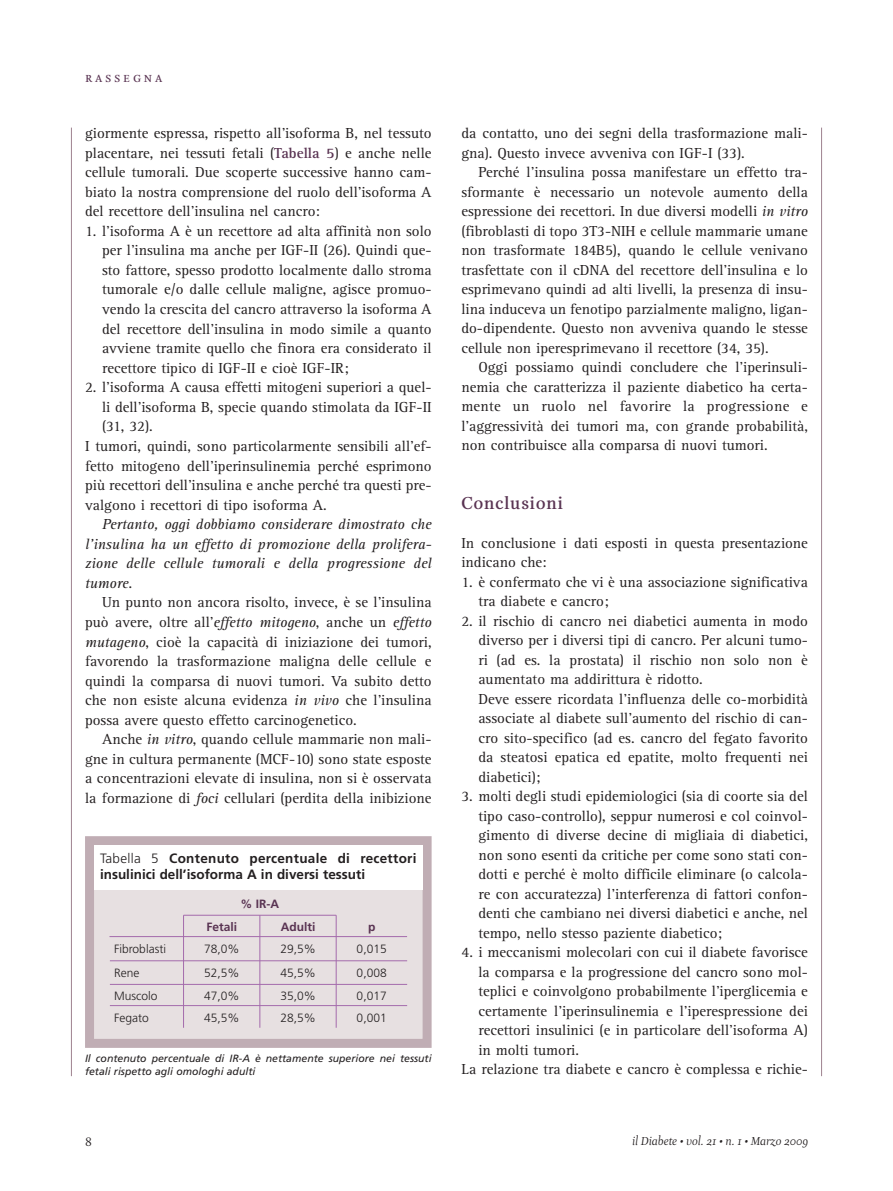
<style>
.page{position:relative;width:893px;height:1191px;background:#fff}
.page>*{position:absolute;margin:0;border:0;box-sizing:border-box;transform-origin:0 0}
.t1{font:700 18px "Esta";letter-spacing:.055em;color:#593352}
.t2{font:15px/19.5px "Rotis Serif";color:#231f20;text-align:justify}
.t3{font:italic 15px/19.5px "Rotis Serif";color:#231f20;text-align:justify}
.t4{font:15px "Esta Small Caps";letter-spacing:.185em;color:#593352}
.t5{font:700 13.5px/16.5px "Frutiger";color:#231f20}
.t6{font:300 12px/23.5px "Frutiger";color:#231f20}
.t7{font:italic 12px "Esta";color:#231f20}
.t8{font:700 12px "Frutiger";color:#593352}
.t9{font:12px "Esta";color:#231f20}
.t10{font:italic 10.5px/12.6px "Frutiger";color:#231f20}
.s1{font-weight:700;color:#593352}
.s2{font-style:italic}
.s3{font-weight:300}
</style>
<div class="page">
<hr style="left:821px;top:128px;width:1px;height:948px;background:#9f8390">
<hr style="left:71px;top:128px;width:1px;height:948px;background:#9f8390">
<div style="left:94px;top:845px;width:329px;height:193px;background:#e7e0e1"></div>
<hr style="left:109px;top:936px;width:298px;height:1px;background:#a46bac">
<hr style="left:259px;top:915px;width:1px;height:112px;background:#a46bac">
<hr style="left:110px;top:960px;width:297px;height:1px;background:#a46bac">
<hr style="left:110px;top:984px;width:297px;height:1px;background:#a46bac">
<hr style="left:110px;top:1005px;width:297px;height:1px;background:#a46bac">
<hr style="left:184px;top:915px;width:152px;height:1px;background:#a46bac">
<hr style="left:183px;top:915px;width:1px;height:112px;background:#a46bac">
<hr style="left:336px;top:915px;width:1px;height:112px;background:#a46bac">
<div style="left:85px;top:836px;width:347px;height:211px;border:9px solid #c0adb4"></div>
<div style="left:94px;top:845px;width:329px;height:44px;background:#fff"></div>
<p class="t4" style="left:85px;top:68px;width:79px">rassegna</p>
<p class="t2" style="left:85px;top:125px;width:348px">giormente espressa, rispetto all’isoforma B, nel tessuto placentare, nei tessuti fetali (<span class="s1">Tabella 5</span>) e anche nelle cellule tumorali. Due scoperte successive hanno cam&shy;biato la nostra comprensione del ruolo dell’isoforma A del recettore dell’insulina nel cancro:</p>
<p class="t2" style="left:102px;top:223px;width:331px;text-indent:-17px">1. l’isoforma A è un recettore ad alta affinità non solo per l’insulina ma anche per IGF-II (26). Quindi que&shy;sto fattore, spesso prodotto localmente dallo stroma tumorale e/o dalle cellule maligne, agisce promuo&shy;vendo la crescita del cancro attraverso la isoforma A del recettore dell’insulina in modo simile a quanto avviene tramite quello che finora era considerato il recettore tipico di IGF-II e cioè IGF-IR;</p>
<p class="t2" style="left:85px;top:379px;width:348px">2. l’isoforma A causa effetti mitogeni superiori a quel-</p>
<p class="t2" style="left:102px;top:399px;width:331px">li dell’isoforma B, specie quando stimolata da IGF-II</p>
<p class="t2" style="left:102px;top:418px;width:52px">(31, 32).</p>
<p class="t2" style="left:85px;top:438px;width:348px">I tumori, quindi, sono particolarmente sensibili all’ef-</p>
<p class="t2" style="left:85px;top:457px;width:348px">fetto mitogeno dell’iperinsulinemia perché esprimono</p>
<p class="t2" style="left:85px;top:477px;width:348px">più recettori dell’insulina e anche perché tra questi pre-</p>
<p class="t2" style="left:85px;top:496px;width:243px">valgono i recettori di tipo isoforma A.</p>
<p class="t3" style="left:85px;top:516px;width:348px;text-indent:17px">Pertanto, oggi dobbiamo considerare dimostrato che l’insulina ha un effetto di promozione della prolifera&shy;zione delle cellule tumorali e della progressione del tumore.</p>
<p class="t2" style="left:85px;top:594px;width:348px;text-indent:17px">Un punto non ancora risolto, invece, è se l’insulina può avere, oltre all’<span class="s2">effetto mitogeno</span>, anche un <span class="s2">effetto mutageno</span>, cioè la capacità di iniziazione dei tumori, favorendo la trasformazione maligna delle cellule e quindi la comparsa di nuovi tumori. Va subito detto che non esiste alcuna evidenza <span class="s2">in vivo</span> che l’insulina possa avere questo effetto carcinogenetico.</p>
<p class="t2" style="left:85px;top:731px;width:348px;text-indent:17px">Anche <span class="s2">in vitro</span>, quando cellule mammarie non mali&shy;gne in cultura permanente (MCF-10) sono state esposte a concentrazioni elevate di insulina, non si è osservata la formazione di <span class="s2">foci</span> cellulari (perdita della inibizione</p>
<p class="t5" style="left:100px;top:851px;width:318px"><span class="s3">Tabella 5</span> Contenuto percentuale di recettori insulinici dell’isoforma A in diversi tessuti</p>
<p class="t6" style="left:114px;top:937px;width:53px">Fibroblasti</p>
<p class="t6" style="left:114px;top:961px;width:45px">Rene<br>Muscolo</p>
<p class="t6" style="left:114px;top:1006px;width:36px">Fegato</p>
<p class="t8" style="left:241px;top:899px;width:40px">% IR-A</p>
<p class="t8" style="left:206px;top:922px;width:32px">Fetali</p>
<p class="t8" style="left:281px;top:922px;width:36px">Adulti</p>
<p class="t8" style="left:368px;top:922px;width:9px">p</p>
<p class="t6" style="left:204px;top:937px;width:37px">78,0%</p>
<p class="t6" style="left:280px;top:937px;width:37px">29,5%</p>
<p class="t6" style="left:357px;top:937px;width:32px">0,015</p>
<p class="t6" style="left:280px;top:985px;width:37px">35,0%</p>
<p class="t6" style="left:204px;top:961px;width:37px">52,5%</p>
<p class="t6" style="left:204px;top:1006px;width:37px">45,5%</p>
<p class="t6" style="left:280px;top:961px;width:37px">45,5%</p>
<p class="t6" style="left:280px;top:1006px;width:37px">28,5%</p>
<p class="t6" style="left:357px;top:961px;width:32px">0,008</p>
<p class="t6" style="left:357px;top:1006px;width:32px">0,001</p>
<p class="t6" style="left:204px;top:985px;width:37px">47,0%</p>
<p class="t6" style="left:357px;top:985px;width:32px">0,017</p>
<p class="t10" style="left:85px;top:1053px;width:348px">Il contenuto percentuale di IR-A è nettamente superiore nei tessuti fetali rispetto agli omologhi adulti</p>
<p class="t2" style="left:461px;top:125px;width:348px">da contatto, uno dei segni della trasformazione mali&shy;gna). Questo invece avveniva con IGF-I (33).</p>
<p class="t2" style="left:461px;top:164px;width:348px;text-indent:17px">Perché l’insulina possa manifestare un effetto tra&shy;sformante è necessario un notevole aumento della espressione dei recettori. In due diversi modelli <span class="s2">in vitro </span>(fibroblasti di topo 3T3-NIH e cellule mammarie umane non trasformate 184B5), quando le cellule venivano trasfettate con il cDNA del recettore dell’insulina e lo esprimevano quindi ad alti livelli, la presenza di insu&shy;lina induceva un fenotipo parzialmente maligno, ligan&shy;do-dipendente. Questo non avveniva quando le stesse cellule non iperesprimevano il recettore (34, 35).</p>
<p class="t2" style="left:461px;top:359px;width:348px;text-indent:17px">Oggi possiamo quindi concludere che l’iperinsuli&shy;nemia che caratterizza il paziente diabetico ha certa&shy;mente un ruolo nel favorire la progressione e l’aggressività dei tumori ma, con grande probabilità, non contribuisce alla comparsa di nuovi tumori.</p>
<p class="t1" style="left:461px;top:492px;width:103px">Conclusioni</p>
<p class="t2" style="left:461px;top:534px;width:348px">In conclusione i dati esposti in questa presentazione indicano che:</p>
<p class="t2" style="left:478px;top:573px;width:331px;text-indent:-17px">1. è confermato che vi è una associazione significativa tra diabete e cancro;</p>
<p class="t2" style="left:478px;top:612px;width:331px;text-align:left;text-indent:-17px">2. il rischio di cancro nei diabetici aumenta in modo diverso per i diversi tipi di cancro. Per alcuni tumo&shy;ri (ad es. la prostata) il rischio non solo non è aumentato ma addirittura è ridotto.<br>Deve essere ricordata l’influenza delle co-morbidità associate al diabete sull’aumento del rischio di can&shy;cro sito-specifico (ad es. cancro del fegato favorito da steatosi epatica ed epatite, molto frequenti nei diabetici);</p>
<p class="t2" style="left:478px;top:788px;width:331px;text-indent:-17px">3. molti degli studi epidemiologici (sia di coorte sia del tipo caso-controllo), seppur numerosi e col coinvol&shy;gimento di diverse decine di migliaia di diabetici, non sono esenti da critiche per come sono stati con&shy;dotti e perché è molto difficile eliminare (o calcola&shy;re con accuratezza) l’interferenza di fattori confon&shy;denti che cambiano nei diversi diabetici e anche, nel tempo, nello stesso paziente diabetico;</p>
<p class="t2" style="left:462px;top:944px;width:348px">4. i meccanismi molecolari con cui il diabete favorisce</p>
<p class="t2" style="left:478px;top:963px;width:331px">la comparsa e la progressione del cancro sono mol-</p>
<p class="t2" style="left:478px;top:983px;width:331px">teplici e coinvolgono probabilmente l’iperglicemia e</p>
<p class="t2" style="left:478px;top:1002px;width:331px">certamente l’iperinsulinemia e l’iperespressione dei</p>
<p class="t2" style="left:478px;top:1022px;width:331px">recettori insulinici (e in particolare dell’isoforma A)</p>
<p class="t2" style="left:478px;top:1041px;width:102px">in molti tumori.</p>
<p class="t2" style="left:462px;top:1061px;width:348px">La relazione tra diabete e cancro è complessa e richie-</p>
<p class="t9" style="left:85px;top:1135px;width:8px">8</p>
<p class="t7" style="left:632px;top:1133px;width:178px">il Diabete • vol. 21 • n. 1 • Marzo 2009</p>
</div>
